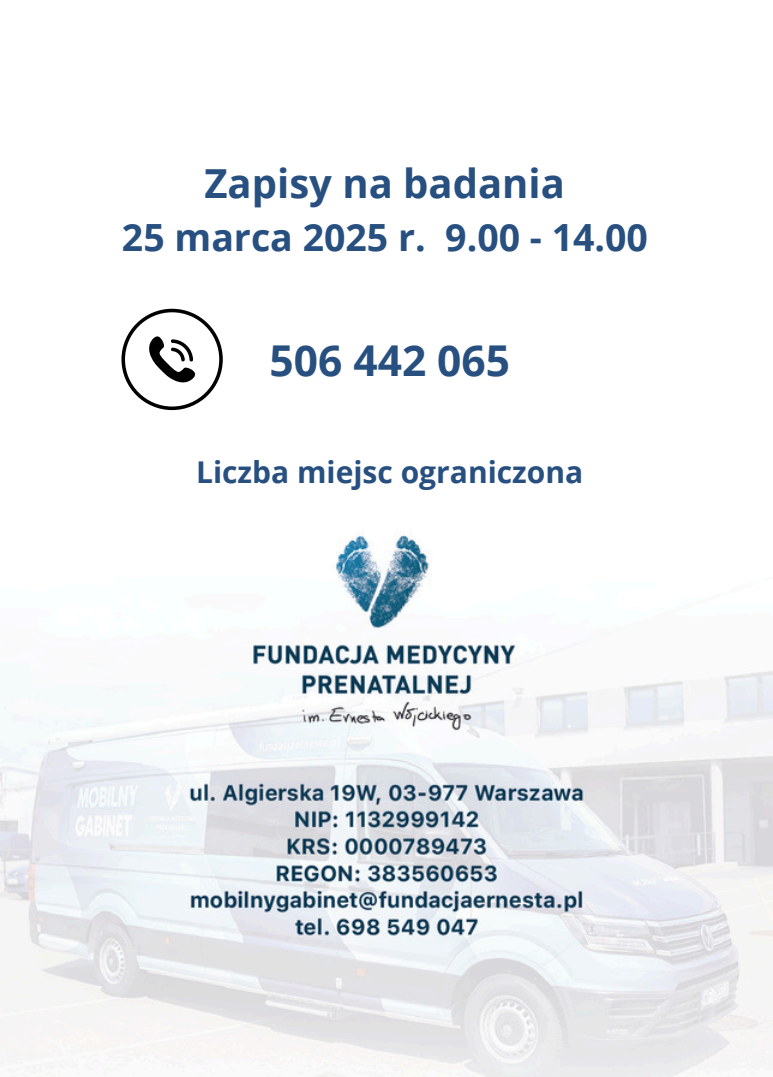
<style>
.page{position:relative;width:773px;height:1077px;background:#fff}
.page>*{position:absolute;margin:0;border:0;box-sizing:border-box;transform-origin:0 0}
.t1{font:700 42.5px "Open Sans";color:#275080}
.t2{font:700 40px "Open Sans";color:#275080}
.t3{font:700 37.5px "Open Sans";color:#275080}
.t4{font:700 30px "Open Sans";color:#275080}
</style>
<div class="page">
<img style="left:0;top:308px;width:772px;height:768px">
<svg style="left:121px;top:309px;width:102px;height:101px"></svg>
<p class="t2" style="left:204px;top:155px;width:362px">Zapisy na badania</p>
<p class="t3" style="left:122px;top:210px;width:527px">25 marca 2025 r. 9.00 - 14.00</p>
<h2 class="t1" style="left:269px;top:330px;width:242px">506 442 065</h2>
<p class="t4" style="left:196px;top:451px;width:388px">Liczba miejsc ograniczona</p>
</div>
